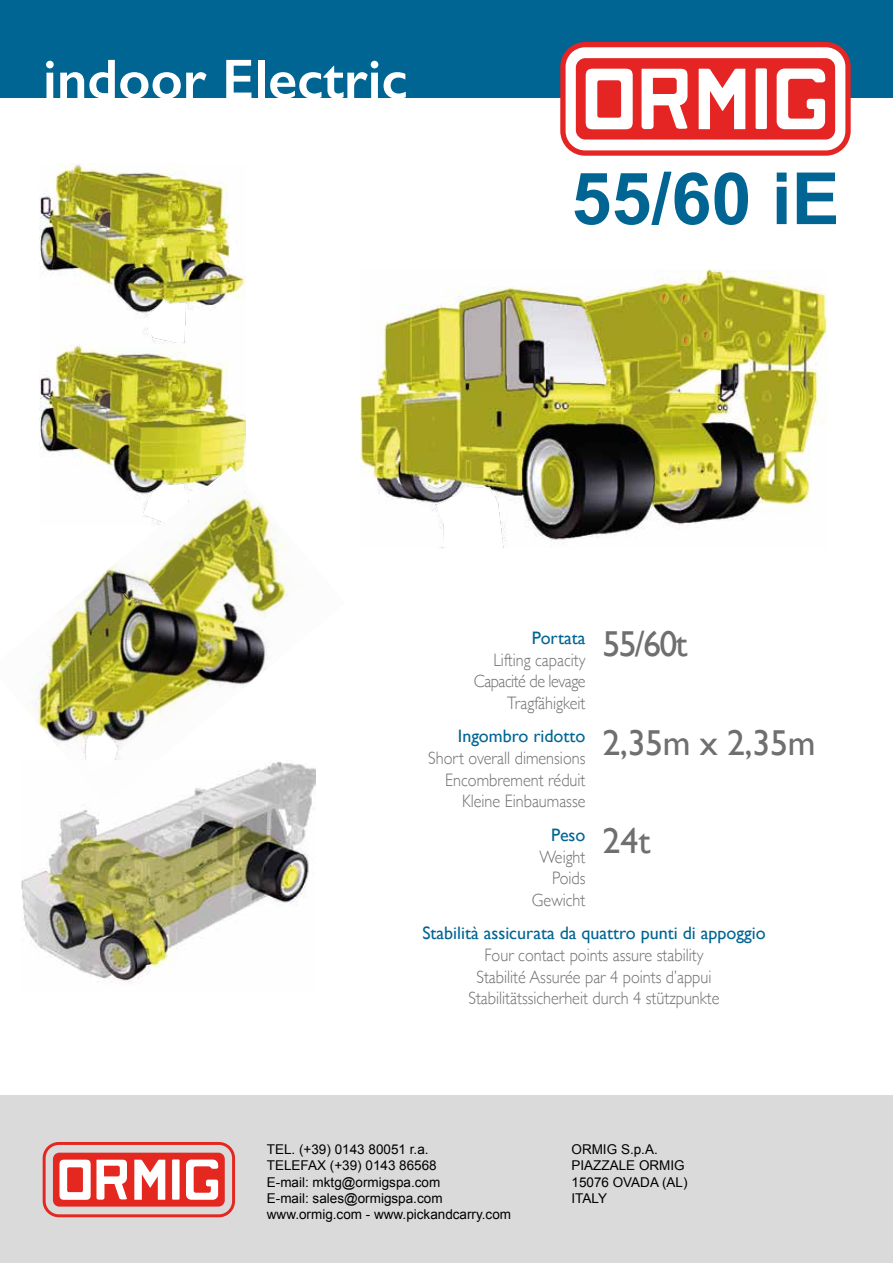
<style>
.page{position:relative;width:893px;height:1263px;background:#fff}
.page>*{position:absolute;margin:0;border:0;box-sizing:border-box;transform-origin:0 0}
.t1{font:700 72px "Arial";color:#006593}
.t2{font:600 56.4px "Gill Sans";color:#fff}
.t3{font:36px "Gill Sans";letter-spacing:-.01em;color:#706f6f}
.t4{font:300 18px/21.6px "Gill Sans";color:#706f6f;text-align:right;scale:.9 1}
.t5{font:18px "Gill Sans";color:#006593}
.t6{font:13.5px/16.2px "Arial";color:#000}
</style>
<div class="page">
<div style="left:0;top:1095px;width:893px;height:168px;background:#dadada"></div>
<div style="left:43px;top:1142px;width:192px;height:75px;border:3px solid #e4271f;border-radius:15px"></div>
<div style="left:53px;top:1153px;width:172px;height:53px;background:#e4271f;border-radius:6px"></div>
<div style="left:172px;top:1159px;width:8px;height:41px;background:#fff"></div>
<svg style="left:186px;top:1159px;width:32px;height:41px"></svg>
<svg style="left:134px;top:1159px;width:31px;height:41px"></svg>
<svg style="left:59px;top:1159px;width:68px;height:41px"></svg>
<div style="left:0;top:0;width:893px;height:97px;background:#006593"></div>
<div style="left:563px;top:45px;width:285px;height:108px;background:#fff;border-radius:22px"></div>
<div style="left:560px;top:42px;width:291px;height:114px;border:5px solid #e42523;border-radius:22px"></div>
<div style="left:576px;top:58px;width:259px;height:82px;background:#e42523;border-radius:10px"></div>
<div style="left:756px;top:68px;width:11px;height:61px;background:#fff;border-radius:2px"></div>
<svg style="left:777px;top:69px;width:48px;height:60px"></svg>
<svg style="left:698px;top:68px;width:48px;height:61px"></svg>
<svg style="left:586px;top:69px;width:47px;height:60px"></svg>
<svg style="left:641px;top:68px;width:47px;height:61px"></svg>
<img style="left:360px;top:270px;width:467px;height:278px">
<img style="left:39px;top:164px;width:207px;height:302px">
<img style="left:29px;top:466px;width:287px;height:320px">
<img style="left:21px;top:760px;width:294px;height:223px">
<h2 class="t2" style="left:43px;top:45px;width:366px">indoor Electric</h2>
<h1 class="t1" style="left:571px;top:151px;width:270px">55/60 iE</h1>
<p class="t5" style="left:532px;top:627px;width:55px">Portata</p>
<p class="t4" style="left:474px;top:648px;width:126px">Lifting capacity<br>Capacité de levage<br>Tragfähigkeit</p>
<p class="t5" style="left:458px;top:726px;width:129px">Ingombro ridotto</p>
<p class="t4" style="left:428px;top:746px;width:176px">Short overall dimensions<br>Encombrement réduit<br>Kleine Einbaumasse</p>
<p class="t5" style="left:551px;top:824px;width:36px">Peso</p>
<p class="t4" style="left:532px;top:845px;width:61px">Weight<br>Poids<br>Gewicht</p>
<h3 class="t3" style="left:602px;top:623px;width:87px">55/60t</h3>
<h3 class="t3" style="left:602px;top:721px;width:214px">2,35m x 2,35m</h3>
<h3 class="t3" style="left:602px;top:820px;width:49px">24t</h3>
<p class="t5" style="left:422px;top:923px;width:345px">Stabilità assicurata da quattro punti di appoggio</p>
<p class="t4" style="left:468px;top:943px;width:280px;text-align:center">Four contact points assure stability<br>Stabilité Assurée par 4 points d’appui<br>Stabilitätssicherheit durch 4 stützpunkte</p>
<p class="t6" style="left:267px;top:1141px;width:246px">TEL. (+39) 0143 80051 r.a.<br>TELEFAX (+39) 0143 86568<br>E-mail: mktg@ormigspa.com<br>E-mail: sales@ormigspa.com www.ormig.com - www.pickandcarry.com</p>
<p class="t6" style="left:571px;top:1141px;width:118px">ORMIG S.p.A.<br>PIAZZALE ORMIG<br>15076 OVADA (AL)<br>ITALY</p>
</div>
